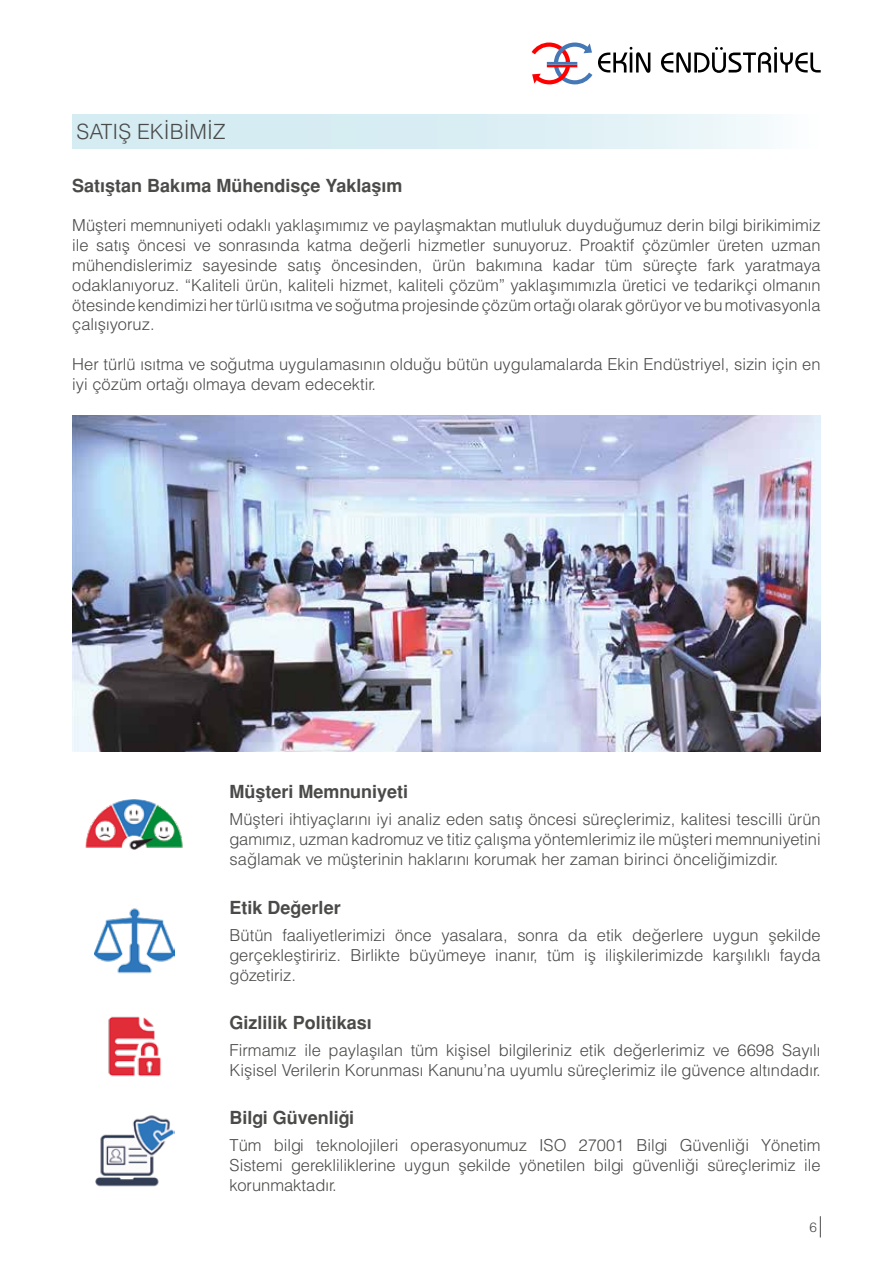
<style>
.page{position:relative;width:893px;height:1263px;background:#fff}
.page>*{position:absolute;margin:0;border:0;box-sizing:border-box;transform-origin:0 0}
.t1{font:21px "Helvetica Light Normal Tr";color:#4a4a49}
.t2{font:700 18px "Helvetica Tr";color:#4a4a49}
.t3{font:16.5px/19.8px "Helvetica Light Normal Tr";color:#4a4a49;text-align:justify}
.t4{font:13.5px "Helvetica Light Normal Tr";color:#4a4a49}
</style>
<div class="page">
<svg style="left:820px;top:1216px;width:1px;height:21px"></svg>
<svg style="left:531px;top:43px;width:61px;height:41px"></svg>
<svg style="left:598px;top:47px;width:52px;height:26px"></svg>
<svg style="left:661px;top:47px;width:160px;height:26px"></svg>
<div style="left:72px;top:115px;width:749px;height:34px;background:linear-gradient(to right,#cde8ef,#eff8fa)"></div>
<img style="left:72px;top:416px;width:749px;height:335px">
<img style="left:85px;top:799px;width:98px;height:51px">
<img style="left:108px;top:1016px;width:53px;height:61px">
<img style="left:95px;top:1115px;width:79px;height:72px">
<img style="left:94px;top:908px;width:80px;height:66px">
<p class="t1" style="left:77px;top:119px;width:151px">SATIŞ EKI BI MIZ</p>
<p class="t2" style="left:72px;top:175px;width:332px">Satıştan Bakıma Mühendisçe Yaklaşım</p>
<p class="t3" style="left:72px;top:215px;width:750px">Müşteri memnuniyeti odaklı yaklaşımımız ve paylaşmaktan mutluluk duyduğumuz derin bilgi birikimimiz ile satış öncesi ve sonrasında katma değerli hizmetler sunuyoruz. Proaktif çözümler üreten uzman mühendislerimiz sayesinde satış öncesinden, ürün bakımına kadar tüm süreçte fark yaratmaya odaklanıyoruz. “Kaliteli ürün, kaliteli hizmet, kaliteli çözüm” yaklaşımımızla üretici ve tedarikçi olmanın ötesinde kendimizi her türlü ısıtma ve soğutma projesinde çözüm ortağı olarak görüyor ve bu motivasyonla çalışıyoruz.</p>
<p class="t3" style="left:72px;top:354px;width:750px">Her türlü ısıtma ve soğutma uygulamasının olduğu bütün uygulamalarda Ekin Endüstriyel, sizin için en iyi çözüm ortağı olmaya devam edecektir.</p>
<p class="t2" style="left:230px;top:781px;width:180px">Müşteri Memnuniyeti</p>
<p class="t3" style="left:230px;top:809px;width:593px">Müşteri ihtiyaçlarını iyi analiz eden satış öncesi süreçlerimiz, kalitesi tescilli ürün gamımız, uzman kadromuz ve titiz çalışma yöntemlerimiz ile müşteri memnuniyetini sağlamak ve müşterinin haklarını korumak her zaman birinci önceliğimizdir.</p>
<p class="t2" style="left:230px;top:897px;width:113px">Etik Değerler</p>
<p class="t3" style="left:230px;top:925px;width:593px">Bütün faaliyetlerimizi önce yasalara, sonra da etik değerlere uygun şekilde gerçekleştiririz. Birlikte büyümeye inanır, tüm iş ilişkilerimizde karşılıklı fayda gözetiriz.</p>
<p class="t2" style="left:230px;top:1012px;width:144px">Gizlilik Politikası</p>
<p class="t3" style="left:230px;top:1040px;width:593px">Firmamız ile paylaşılan tüm kişisel bilgileriniz etik değerlerimiz ve 6698 Sayılı<br>Kişisel Verilerin Korunması Kanunu’na uyumlu süreçlerimiz ile güvence altındadır.</p>
<p class="t2" style="left:230px;top:1107px;width:126px">Bilgi Güvenliği</p>
<p class="t3" style="left:230px;top:1135px;width:593px">Tüm bilgi teknolojileri operasyonumuz ISO 27001 Bilgi Güvenliği Yönetim Sistemi gerekliliklerine uygun şekilde yönetilen bilgi güvenliği süreçlerimiz ile korunmaktadır.</p>
<p class="t4" style="left:810px;top:1218px;width:9px">6</p>
</div>
